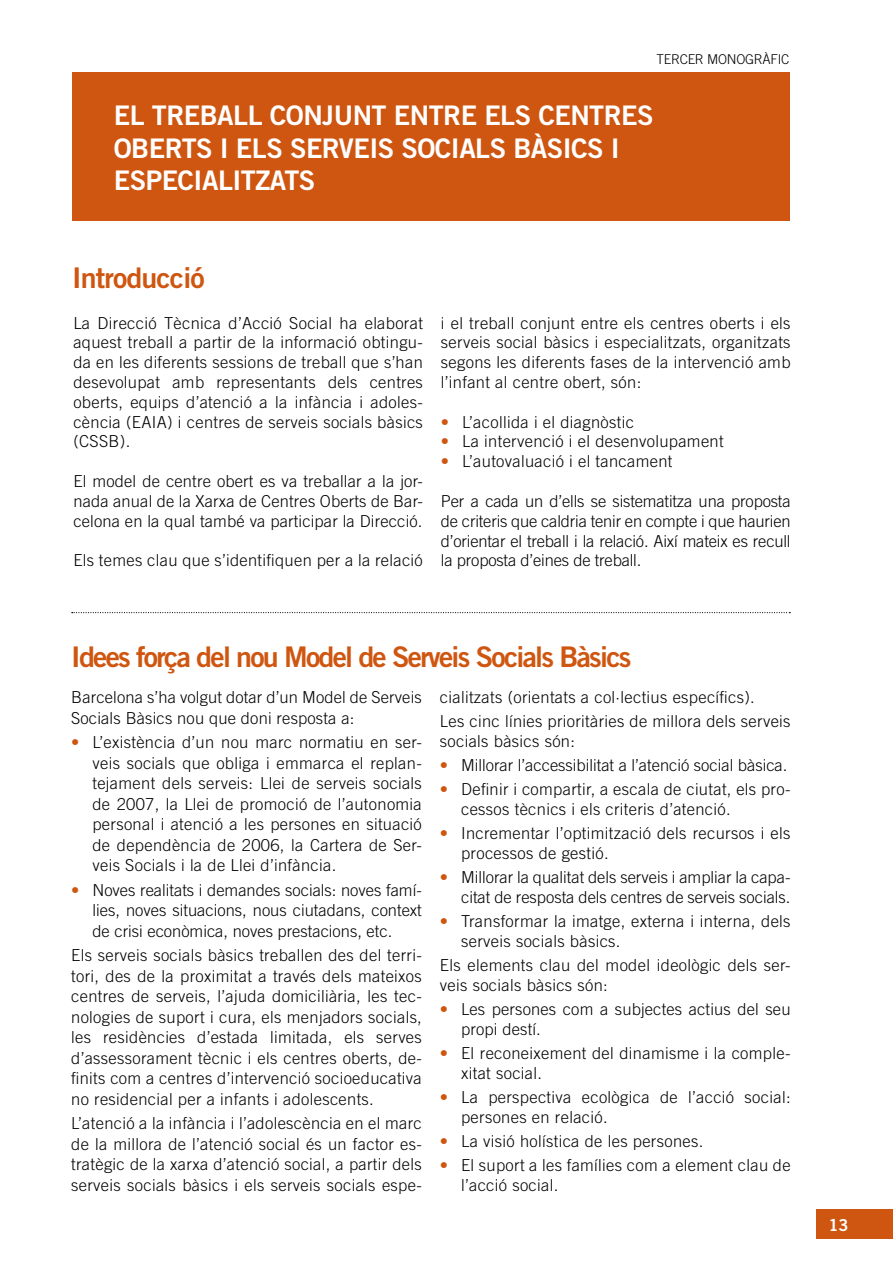
<style>
.page{position:relative;width:893px;height:1263px;background:#fff}
.page>*{position:absolute;margin:0;border:0;box-sizing:border-box;transform-origin:0 0}
.t1{font:28.5px "Trade Gothic Bold Two";letter-spacing:-.06em;color:#cf5610}
.t2{font:28.5px "Trade Gothic Bold Two";letter-spacing:-.03em;color:#cf5610}
.t3{font:27px/32.4px "Trade Gothic Bold Two";letter-spacing:-.02em;color:#fff}
.t4{font:300 16.5px/19.8px "Trade Gothic";letter-spacing:.02em;color:#000}
.t5{font:300 16.5px/19.8px "Trade Gothic";color:#000;text-align:right}
.t6{font:16.5px "Trade Gothic Bold Two";color:#fff}
.t7{font:300 13.5px "Trade Gothic";letter-spacing:-.02em;color:#000}
.s1{color:#cf5610}
</style>
<div class="page">
<div style="left:816px;top:1209px;width:77px;height:30px;background:#cf5610"></div>
<div style="left:72px;top:72px;width:717px;height:149px;background:#cf5610"></div>
<svg style="left:72px;top:612px;width:718px;height:1px"></svg>
<p class="t7" style="left:656px;top:51px;width:134px">TERCER MONOGRÀFIC</p>
<h2 class="t3" style="left:114px;top:99px;width:541px">EL TREBALL CONJUNT ENTRE ELS CENTRES<br>OBERTS I ELS SERVEIS SOCIA</h2>
<h2 class="t3" style="left:475px;top:131px;width:141px">LS BÀSICS I</h2>
<h2 class="t3" style="left:114px;top:164px;width:203px">ESPECIALI TZATS</h2>
<h1 class="t2" style="left:72px;top:260px;width:134px">INTRODUCCIÓ</h1>
<p class="t4" style="left:73px;top:313px;width:351px;text-align:justify">La Direcció Tècnica d’Acció Social ha elaborat aquest treball a partir de la informació obtingu&shy;da en les diferents sessions de treball que s’han desevolupat amb representants dels centres oberts, equips d’atenció a la infància i adoles&shy;cència (EAIA) i centres de serveis socials bàsics (CSSB).</p>
<p class="t4" style="left:73px;top:471px;width:351px;text-align:justify">El model de centre obert es va treballar a la jor&shy;nada anual de la Xarxa de Centres Oberts de Bar&shy;celona en la qual també va participar la Direcció.</p>
<p class="t4" style="left:73px;top:550px;width:351px">Els temes clau que s’identifiquen per a la relació</p>
<p class="t4" style="left:441px;top:313px;width:351px;text-align:justify">i el treball conjunt entre els centres oberts i els serveis social bàsics i especialitzats, organitzats segons les diferents fases de la intervenció amb l’infant al centre obert, són:</p>
<p class="t4" style="left:441px;top:412px;width:194px"><span class="s1">•</span> L’acollida i el diagnòstic</p>
<p class="t4" style="left:441px;top:431px;width:284px"><span class="s1">•</span> La intervenció i el desenvolupament</p>
<p class="t4" style="left:441px;top:451px;width:233px"><span class="s1">•</span> L’autovaluació i el tancament</p>
<p class="t4" style="left:441px;top:491px;width:351px;text-align:justify">Per a cada un d’ells se sistematitza una proposta de criteris que caldria tenir en compte i que haurien d’orientar el treball i la relació. Així mateix es recull la proposta d’eines de treball.</p>
<h1 class="t1" style="left:71px;top:639px;width:562px">IDEES FORÇA DEL NOU MODEL DE SERVEIS SOCIALS BÀSICS</h1>
<p class="t4" style="left:71px;top:687px;width:352px;line-height:20.4px">Barcelona s’ha volgut dotar d’un Model de Serveis<br>Socials Bàsics nou que doni resposta a:</p>
<p class="t4" style="left:92px;top:732px;width:331px;line-height:20.4px;text-align:justify;text-indent:-21px"><span class="s1">•</span> L’existència d’un nou marc normatiu en ser&shy;veis socials que obliga i emmarca el replan&shy;tejament dels serveis: Llei de serveis socials de 2007, la Llei de promoció de l’autonomia personal i atenció a les persones en situació de dependència de 2006, la Cartera de Ser&shy;veis Socials i la de Llei d’infància.</p>
<p class="t4" style="left:92px;top:879px;width:331px;line-height:20.4px;text-align:justify;text-indent:-21px"><span class="s1">•</span> Noves realitats i demandes socials: noves famí&shy;lies, noves situacions, nous ciutadans, context de crisi econòmica, noves prestacions, etc.</p>
<p class="t4" style="left:71px;top:945px;width:352px;line-height:20.4px;text-align:justify">Els serveis socials bàsics treballen des del terri&shy;tori, des de la proximitat a través dels mateixos centres de serveis, l’ajuda domiciliària, les tec&shy;nologies de suport i cura, els menjadors socials, les residències d’estada limitada, els serves d’assessorament tècnic i els centres oberts, de&shy;finits com a centres d’intervenció socioeducativa no residencial per a infants i adolescents.</p>
<p class="t4" style="left:71px;top:1113px;width:352px;line-height:20.4px;text-align:justify">L’atenció a la infància i l’adolescència en el marc de la millora de l’atenció social és un factor es&shy;tratègic de la xarxa d’atenció social, a partir dels serveis socials bàsics i els serveis socials espe-</p>
<p class="t4" style="left:440px;top:685px;width:352px;line-height:24.2px">cialitzats (orientats a col·lectius específics).<br>Les cinc línies prioritàries de millora dels serveis</p>
<p class="t4" style="left:440px;top:731px;width:137px">socials bàsics són:</p>
<p class="t5" style="left:440px;top:755px;width:349px"><span class="s1">•</span> Millorar l’accessibilitat a l’atenció social bàsica.</p>
<p class="t4" style="left:461px;top:779px;width:331px;text-indent:-21px"><span class="s1">•</span> Definir i compartir, a escala de ciutat, els pro&shy;cessos tècnics i els criteris d’atenció.</p>
<p class="t4" style="left:461px;top:823px;width:331px;text-indent:-21px"><span class="s1">•</span> Incrementar l’optimització dels recursos i els processos de gestió.</p>
<p class="t5" style="left:440px;top:867px;width:352px"><span class="s1">•</span> Millorar la qualitat dels serveis i ampliar la capa&shy;citat de resposta dels centres de serveis socials.</p>
<p class="t4" style="left:461px;top:911px;width:331px;text-indent:-21px"><span class="s1">•</span> Transformar la imatge, externa i interna, dels serveis socials bàsics.</p>
<p class="t4" style="left:440px;top:955px;width:352px">Els elements clau del model ideològic dels ser&shy;veis socials bàsics són:</p>
<p class="t4" style="left:461px;top:999px;width:331px;text-indent:-21px"><span class="s1">•</span> Les persones com a subjectes actius del seu propi destí.</p>
<p class="t4" style="left:461px;top:1043px;width:331px;text-indent:-21px"><span class="s1">•</span> El reconeixement del dinamisme i la comple&shy;xitat social.</p>
<p class="t4" style="left:461px;top:1087px;width:331px;text-indent:-21px"><span class="s1">•</span> La perspectiva ecològica de l’acció social: persones en relació.</p>
<p class="t4" style="left:440px;top:1131px;width:265px"><span class="s1">•</span> La visió holística de les persones.</p>
<p class="t4" style="left:461px;top:1155px;width:331px;text-indent:-21px"><span class="s1">•</span> El suport a les famílies com a element clau de l’acció social.</p>
<p class="t6" style="left:828px;top:1215px;width:22px">13</p>
</div>
